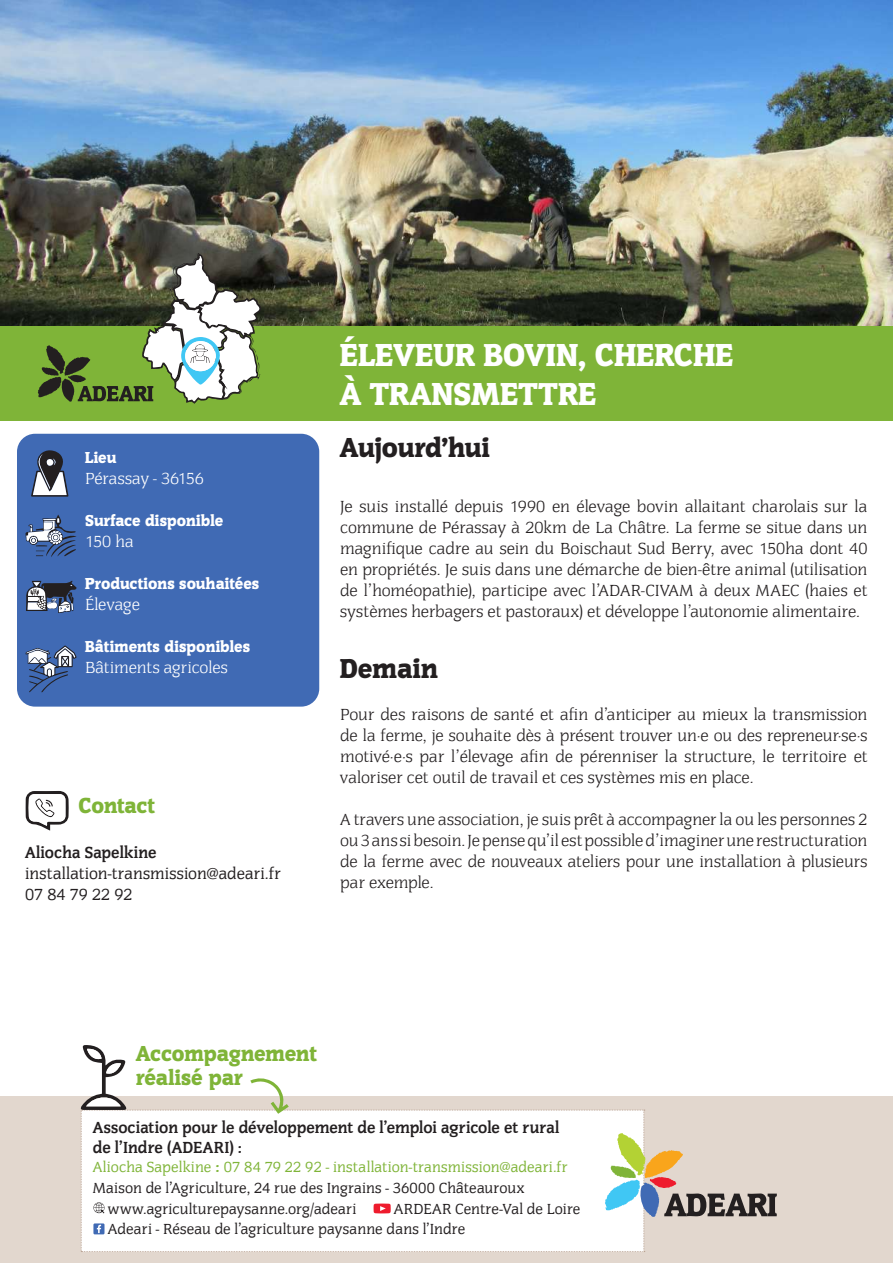
<style>
.page{position:relative;width:893px;height:1263px;background:#fff}
.page>*{position:absolute;margin:0;border:0;box-sizing:border-box;transform-origin:0 0}
.t1{font:800 33px/39.6px "Congress EF";letter-spacing:.015em;color:#fff}
.t2{font:800 28.5px "Congress EF";letter-spacing:.005em;color:#231f20}
.t3{font:800 22.5px/24px "Congress EF";color:#7fb438}
.t4{font:300 16.5px/21px "Congress";color:#231f20;text-align:justify}
.t5{font:700 16.5px/19.5px "Congress";color:#231f20}
.t6{font:800 16.5px "Congress EF";letter-spacing:.005em;color:#fff}
.t7{font:16.5px/21px "Congress";letter-spacing:.005em;color:#231f20}
.t8{font:300 16.5px "Congress";color:#fff}
.t9{font:15px/20.7px "Congress";letter-spacing:.01em;color:#231f20}
.t10{font:15px "Congress";letter-spacing:.01em;color:#7fb438}
.s1{font-weight:700;font-size:16.5px}
</style>
<div class="page">
<img style="left:0;top:0;width:893px;height:327px">
<div style="left:0;top:327px;width:893px;height:94px;background:#7fb438"></div>
<div style="left:17px;top:434px;width:302px;height:273px;background:#406ab4;border-radius:18px"></div>
<svg style="left:25px;top:645px;width:52px;height:47px"></svg>
<svg style="left:31px;top:450px;width:38px;height:47px"></svg>
<svg style="left:25px;top:514px;width:52px;height:43px"></svg>
<svg style="left:26px;top:581px;width:51px;height:32px"></svg>
<svg style="left:38px;top:206px;width:231px;height:198px"></svg>
<svg style="left:26px;top:791px;width:43px;height:40px"></svg>
<div style="left:0;top:1096px;width:893px;height:167px;background:#e2d7ce"></div>
<svg style="left:81px;top:1045px;width:696px;height:207px"></svg>
<p class="t6" style="left:85px;top:448px;width:33px">Lieu</p>
<p class="t8" style="left:85px;top:469px;width:120px">Pérassay - 36156</p>
<p class="t6" style="left:85px;top:511px;width:140px">Surface disponible</p>
<p class="t8" style="left:85px;top:532px;width:50px">150 ha</p>
<p class="t6" style="left:85px;top:574px;width:176px">Productions souhaitées</p>
<p class="t8" style="left:85px;top:595px;width:56px">Élevage</p>
<p class="t6" style="left:85px;top:637px;width:167px">Bâtiments disponibles</p>
<p class="t8" style="left:85px;top:658px;width:144px">Bâtiments agricoles</p>
<h3 class="t3" style="left:79px;top:793px;width:78px">Contact</h3>
<p class="t5" style="left:25px;top:843px;width:133px">Aliocha Sapelkine</p>
<p class="t7" style="left:25px;top:863px;width:257px">installation-transmission@adeari.fr<br>07 84 79 22 92</p>
<h1 class="t1" style="left:340px;top:334px;width:395px">ÉLEVEUR BOVIN, CHERCHE<br>À TRANSMETTRE</h1>
<h2 class="t2" style="left:340px;top:430px;width:151px">Aujourd’hui</h2>
<p class="t4" style="left:340px;top:496px;width:529px">Je suis installé depuis 1990 en élevage bovin allaitant charolais sur la commune de Pérassay à 20km de La Châtre. La ferme se situe dans un magnifique cadre au sein du Boischaut Sud Berry, avec 150ha dont 40 en propriétés. Je suis dans une démarche de bien-être animal (utilisation de l’homéopathie), participe avec l’ADAR-CIVAM à deux MAEC (haies et systèmes herbagers et pastoraux) et développe l’autonomie alimentaire.</p>
<h2 class="t2" style="left:340px;top:651px;width:99px">Demain</h2>
<p class="t4" style="left:340px;top:704px;width:529px">Pour des raisons de santé et afin d’anticiper au mieux la transmission de la ferme, je souhaite dès à présent trouver un·e ou des repreneur·se·s motivé·e·s par l’élevage afin de pérenniser la structure, le territoire et valoriser cet outil de travail et ces systèmes mis en place.</p>
<p class="t4" style="left:340px;top:809px;width:529px">A travers une association, je suis prêt à accompagner la ou les personnes 2 ou 3 ans si besoin. Je pense qu’il est possible d’imaginer une restructuration de la ferme avec de nouveaux ateliers pour une installation à plusieurs par exemple.</p>
<h3 class="t3" style="left:136px;top:1041px;width:182px">Accompagnement réalisé par</h3>
<p class="t5" style="left:93px;top:1118px;width:468px">Association pour le développement de l’emploi agricole et rural de l’Indre (ADEARI) :</p>
<p class="t10" style="left:93px;top:1158px;width:476px">Aliocha Sapelkine <span class="s1">:</span> 07 84 79 22 92 - installation-transmission@adeari.fr</p>
<p class="t9" style="left:93px;top:1177px;width:433px">Maison de l’Agriculture, 24 rue des Ingrains - 36000 Châteauroux</p>
<p class="t9" style="left:108px;top:1198px;width:250px">www.agriculturepaysanne.org/adeari</p>
<p class="t9" style="left:108px;top:1198px;width:474px;text-indent:286px">ARDEAR Centre-Val de Loire<br>Adeari - Réseau de l’agriculture paysanne dans l’Indre</p>
</div>
